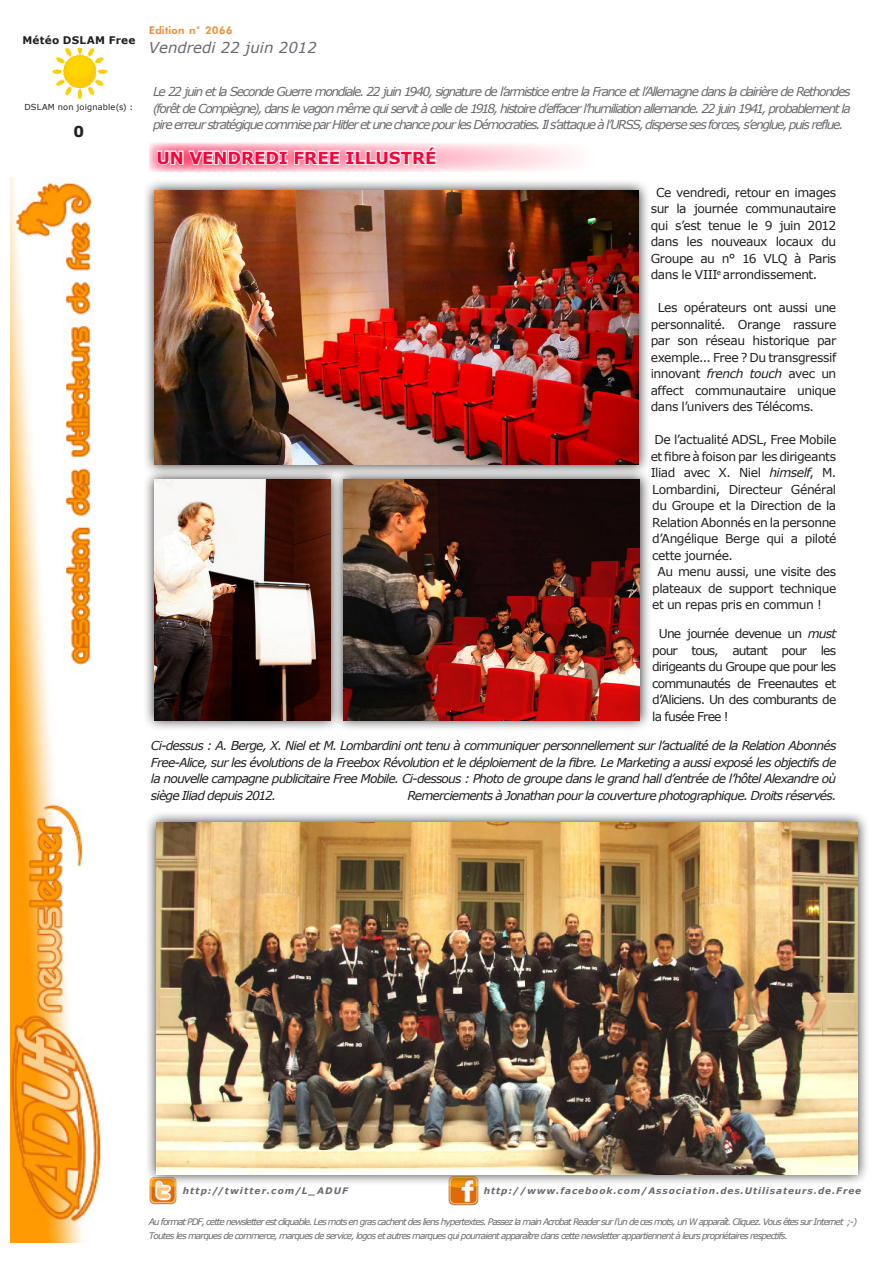
<style>
.page{position:relative;width:893px;height:1263px;background:#fff}
.page>*{position:absolute;margin:0;border:0;box-sizing:border-box;transform-origin:0 0}
.t1{font:700 16.5px "Verdana";color:#ff0038}
.t2{font:italic 15px "Verdana";color:#6b6970}
.t3{font:700 15px "Verdana";color:#231f20}
.t4{font:12.3px/16.5px "Verdana";letter-spacing:-.04em;color:#231f20;text-align:justify}
.t5{font:italic 12.3px/16.5px "Verdana";letter-spacing:-.07em;color:#231f20;text-align:justify}
.t6{font:italic 12.3px/16.5px "Verdana";letter-spacing:-.105em;color:#6b6970;text-align:justify}
.t7{font:700 12px "Futura Book";color:#f88b33}
.t8{font:700 10.5px "Verdana";letter-spacing:.025em;color:#231f20}
.t9{font:italic 9px "Verdana";letter-spacing:-.1em;color:#6b6970}
.t10{font:italic 700 9px "Verdana";letter-spacing:.1em;color:#6b6970}
.t11{font:italic 700 9px "Verdana";letter-spacing:.125em;color:#6b6970}
.t12{font:8.25px "Verdana";letter-spacing:.02em;color:#231f20}
.s1{font-style:italic}
</style>
<div class="page">
<img style="left:11px;top:177px;width:90px;height:1066px">
<img style="left:149px;top:1185px;width:28px;height:20px">
<img style="left:449px;top:1185px;width:29px;height:21px">
<img style="left:53px;top:49px;width:54px;height:50px">
<svg style="left:149px;top:143px;width:425px;height:29px"></svg>
<svg style="left:156px;top:144px;width:282px;height:23px"></svg>
<div style="left:142px;top:179px;width:509px;height:297px;background:#231f20;opacity:.94"></div>
<img style="left:154px;top:190px;width:485px;height:275px">
<div style="left:332px;top:468px;width:319px;height:264px;background:#231f20;opacity:.94"></div>
<img style="left:343px;top:479px;width:297px;height:241px">
<div style="left:143px;top:468px;width:199px;height:264px;background:#231f20;opacity:.94"></div>
<img style="left:154px;top:479px;width:177px;height:241px">
<div style="left:145px;top:811px;width:724px;height:374px;background:#231f20;opacity:.94"></div>
<img style="left:156px;top:823px;width:702px;height:351px">
<p class="t8" style="left:22px;top:33px;width:114px">Météo DSLAM Free</p>
<p class="t12" style="left:24px;top:102px;width:110px">DSLAM non joignable(s) :</p>
<p class="t3" style="left:74px;top:121px;width:12px">0</p>
<p class="t7" style="left:149px;top:23px;width:85px">Edition n° 2066</p>
<p class="t2" style="left:149px;top:38px;width:170px">Vendredi 22 juin 2012</p>
<p class="t6" style="left:153px;top:84px;width:699px">Le 22 juin et la Seconde Guerre mondiale. 22 juin 1940, signature de l’armistice entre la France et l’Allemagne dans la clairière de Rethondes (forêt de Compiègne), dans le vagon même qui servit à celle de 1918, histoire d’effacer l’humiliation allemande. 22 juin 1941, probablement la pire erreur stratégique commise par Hitler et une chance pour les Démocraties. Il s’attaque à l’URSS, disperse ses forces, s’englue, puis reflue.</p>
<p class="t1" style="left:157px;top:146px;width:281px">UN VENDREDI FREE ILLUSTRÉ</p>
<p class="t4" style="left:651px;top:184px;width:187px;text-indent:5px">Ce vendredi, retour en images sur la journée communautaire qui s’est tenue le 9 juin 2012 dans les nouveaux locaux du Groupe au n° 16 VLQ à Paris dans le VIII<sup>e</sup> arrondissement.</p>
<p class="t4" style="left:651px;top:299px;width:187px;text-indent:7px">Les opérateurs ont aussi une personnalité. Orange rassure par son réseau historique par exemple... Free ? Du transgressif innovant <span class="s1">french touch</span> avec un affect communautaire unique dans l’univers des Télécoms.</p>
<p class="t4" style="left:651px;top:431px;width:187px;text-indent:4px">De l’actualité ADSL, Free Mobile et fibre à foison par les dirigeants Iliad avec X. Niel <span class="s1">himself</span>, M.<br>Lombardini, Directeur Général du Groupe et la Direction de la Relation Abonnés en la personne d’Angélique Berge qui a piloté cette journée.</p>
<p class="t4" style="left:652px;top:563px;width:186px;text-indent:5px">Au menu aussi, une visite des plateaux de support technique et un repas pris en commun !</p>
<p class="t4" style="left:652px;top:625px;width:186px;text-indent:7px">Une journée devenue un <span class="s1">must </span>pour tous, autant pour les dirigeants du Groupe que pour les communautés de Freenautes et d’Aliciens. Un des comburants de la fusée Free !</p>
<p class="t5" style="left:151px;top:737px;width:687px">Ci-dessus : A. Berge, X. Niel et M. Lombardini ont tenu à communiquer personnellement sur l’actualité de la Relation Abonnés Free-Alice, sur les évolutions de la Freebox Révolution et le déploiement de la fibre. Le Marketing a aussi exposé les objectifs de la nouvelle campagne publicitaire Free Mobile. Ci-dessous : Photo de groupe dans le grand hall d’entrée de l’hôtel Alexandre où siège Iliad depuis 2012.</p>
<p class="t5" style="left:407px;top:787px;width:431px">Remerciements à Jonathan pour la couverture photographique. Droits réservés.</p>
<p class="t11" style="left:183px;top:1184px;width:167px">http://twitter.com/L_ADUF</p>
<p class="t10" style="left:484px;top:1184px;width:379px">http://www.facebook.com/Association.des.Utilisateurs.de.Free</p>
<p class="t9" style="left:149px;top:1216px;width:710px">Au format PDF, cette newsletter est cliquable. Les mots en gras cachent des liens hypertextes. Passez la main Acrobat Reader sur l’un de ces mots, un W apparaît. Cliquez. Vous êtes sur Internet ;-)</p>
<p class="t9" style="left:149px;top:1229px;width:641px">Toutes les marques de commerce, marques de service, logos et autres marques qui pourraient apparaître dans cette newsletter appartiennent à leurs propriétaires respectifs.</p>
</div>
